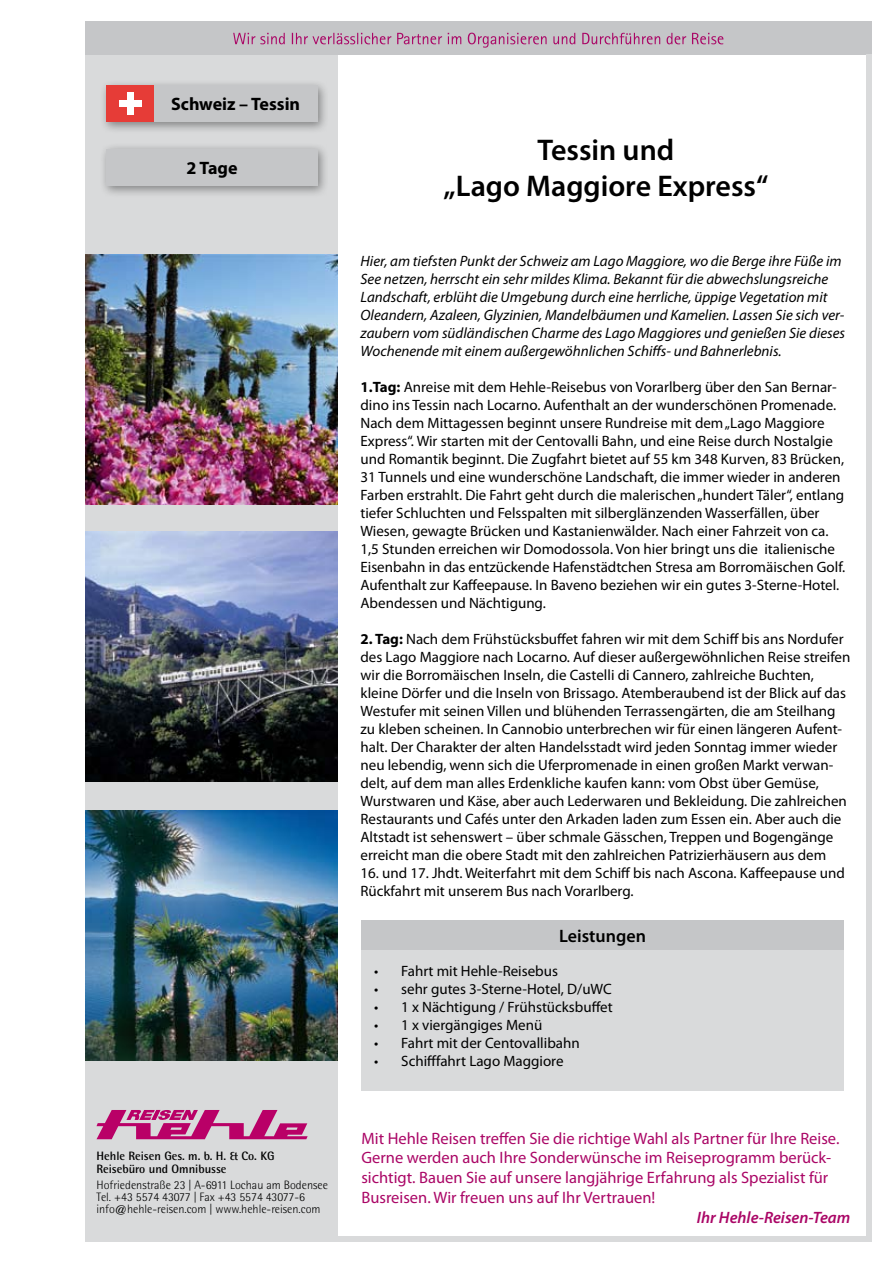
<style>
.page{position:relative;width:893px;height:1263px;background:#fff}
.page>*{position:absolute;margin:0;border:0;box-sizing:border-box;transform-origin:0 0}
.t1{font:600 30px/36px "Myriad Pro";color:#000;text-align:center}
.t2{font:700 18px "Myriad Pro";color:#000}
.t3{font:600 18px "Myriad Pro";color:#000}
.t4{font:16.5px/19.8px "Myriad Pro";color:#aa0666}
.t5{font:italic 600 16.5px "Myriad Pro";color:#aa0666}
.t6{font:15px/18px "Myriad Pro";color:#000}
.t7{font:italic 15px/18px "Myriad Pro";color:#000}
.t8{font:300 12.15px/12.1px "Rotis Semi Sans";color:#000}
.t9{font:700 12.15px/13.4px "Rotis Semi Sans";color:#000}
.s1{font-weight:700}
</style>
<div class="page">
<div style="left:85px;top:21px;width:253px;height:1221px;background:#d9dadb"></div>
<div style="left:85px;top:21px;width:787px;height:34px;background:#c5c6c8"></div>
<div style="left:99px;top:79px;width:230px;height:55px;background:#000;opacity:.41"></div>
<div style="left:106px;top:85px;width:211px;height:37px;background:#c5c6c8"></div>
<div style="left:99px;top:143px;width:230px;height:55px;background:#000;opacity:.41"></div>
<div style="left:106px;top:149px;width:211px;height:37px;background:#c5c6c8"></div>
<svg style="left:233px;top:33px;width:490px;height:15px"></svg>
<div style="left:866px;top:55px;width:6px;height:1187px;background:#d9dadb"></div>
<div style="left:338px;top:1236px;width:527px;height:6px;background:#d9dadb"></div>
<svg style="left:97px;top:1110px;width:211px;height:29px"></svg>
<div style="left:106px;top:85px;width:47px;height:37px;background:#e63c37"></div>
<div style="left:127px;top:92px;width:6px;height:23px;background:#fff"></div>
<div style="left:119px;top:100px;width:22px;height:7px;background:#fff"></div>
<div style="left:361px;top:950px;width:483px;height:141px;background:#d9dadb"></div>
<div style="left:361px;top:920px;width:483px;height:30px;background:#c5c6c8"></div>
<img style="left:85px;top:255px;width:252px;height:250px">
<img style="left:85px;top:531px;width:252px;height:250px">
<img style="left:85px;top:811px;width:252px;height:250px">
<p class="t2" style="left:171px;top:92px;width:131px">Schweiz – Tessin</p>
<p class="t2" style="left:186px;top:156px;width:53px">2 Tage</p>
<p class="t9" style="left:97px;top:1148px;width:180px">Hehle Reisen Ges. m. b. H. &amp; Co. KG<br>Reisebüro und Omnibusse</p>
<p class="t8" style="left:97px;top:1178px;width:233px">Hofriedenstraße 23 | A-6911 Lochau am Bodensee<br>Tel. +43 5574 43077 | Fax +43 5574 43077-6 info@hehle-reisen.com | www.hehle-reisen.com</p>
<h1 class="t1" style="left:444px;top:131px;width:326px">Tessin und<br>„Lago Maggiore Express“</h1>
<p class="t7" style="left:360px;top:252px;width:486px">Hier, am tiefsten Punkt der Schweiz am Lago Maggiore, wo die Berge ihre Füße im See netzen, herrscht ein sehr mildes Klima. Bekannt für die abwechslungsreiche Landschaft, erblüht die Umgebung durch eine herrliche, üppige Vegetation mit Oleandern, Azaleen, Glyzinien, Mandelbäumen und Kamelien. Lassen Sie sich ver&shy;zaubern vom südländischen Charme des Lago Maggiores und genießen Sie dieses Wochenende mit einem außergewöhnlichen Schiffs- und Bahnerlebnis.</p>
<p class="t6" style="left:360px;top:378px;width:486px"><span class="s1">1.Tag:</span> Anreise mit dem Hehle-Reisebus von Vorarlberg über den San Bernar&shy;dino ins Tessin nach Locarno. Aufenthalt an der wunderschönen Promenade.<br>Nach dem Mittagessen beginnt unsere Rundreise mit dem „Lago Maggiore Express“. Wir starten mit der Centovalli Bahn, und eine Reise durch Nostalgie und Romantik beginnt. Die Zugfahrt bietet auf 55 km 348 Kurven, 83 Brücken, 31 Tunnels und eine wunderschöne Landschaft, die immer wieder in anderen Farben erstrahlt. Die Fahrt geht durch die malerischen „hundert Täler“, entlang tiefer Schluchten und Felsspalten mit silberglänzenden Wasserfällen, über Wiesen, gewagte Brücken und Kastanienwälder. Nach einer Fahrzeit von ca.<br>1,5 Stunden erreichen wir Domodossola. Von hier bringt uns die italienische Eisenbahn in das entzückende Hafenstädtchen Stresa am Borromäischen Golf.<br>Aufenthalt zur Kaffeepause. In Baveno beziehen wir ein gutes 3-Sterne-Hotel.<br>Abendessen und Nächtigung.</p>
<p class="t6" style="left:360px;top:630px;width:491px"><span class="s1">2. Tag:</span> Nach dem Frühstücksbuffet fahren wir mit dem Schiff bis ans Nordufer des Lago Maggiore nach Locarno. Auf dieser außergewöhnlichen Reise streifen wir die Borromäischen Inseln, die Castelli di Cannero, zahlreiche Buchten, kleine Dörfer und die Inseln von Brissago. Atemberaubend ist der Blick auf das Westufer mit seinen Villen und blühenden Terrassengärten, die am Steilhang zu kleben scheinen. In Cannobio unterbrechen wir für einen längeren Aufent&shy;halt. Der Charakter der alten Handelsstadt wird jeden Sonntag immer wieder neu lebendig, wenn sich die Uferpromenade in einen großen Markt verwan&shy;delt, auf dem man alles Erdenkliche kaufen kann: vom Obst über Gemüse, Wurstwaren und Käse, aber auch Lederwaren und Bekleidung. Die zahlreichen Restaurants und Cafés unter den Arkaden laden zum Essen ein. Aber auch die Altstadt ist sehenswert – über schmale Gässchen, Treppen und Bogengänge erreicht man die obere Stadt mit den zahlreichen Patrizierhäusern aus dem</p>
<p class="t6" style="left:360px;top:864px;width:486px">16. und 17. Jhdt. Weiterfahrt mit dem Schiff bis nach Ascona. Kaffeepause und<br>Rückfahrt mit unserem Bus nach Vorarlberg.</p>
<p class="t3" style="left:559px;top:924px;width:88px">Leistungen</p>
<p class="t6" style="left:374px;top:961px;width:185px">• Fahrt mit Hehle-Reisebus</p>
<p class="t6" style="left:374px;top:979px;width:239px">• sehr gutes 3-Sterne-Hotel, D/uWC</p>
<p class="t6" style="left:374px;top:997px;width:240px">• 1 x Nächtigung / Frühstücksbuffet</p>
<p class="t6" style="left:374px;top:1015px;width:170px">• 1 x viergängiges Menü</p>
<p class="t6" style="left:374px;top:1033px;width:207px">• Fahrt mit der Centovallibahn</p>
<p class="t6" style="left:374px;top:1051px;width:191px">• Schifffahrt Lago Maggiore</p>
<p class="t4" style="left:361px;top:1128px;width:479px">Mit Hehle Reisen treffen Sie die richtige Wahl als Partner für Ihre Reise.<br>Gerne werden auch Ihre Sonderwünsche im Reiseprogramm berück&shy;sichtigt. Bauen Sie auf unsere langjährige Erfahrung als Spezialist für Busreisen. Wir freuen uns auf Ihr Vertrauen!</p>
<p class="t5" style="left:697px;top:1207px;width:155px">Ihr Hehle-Reisen-Team</p>
</div>
